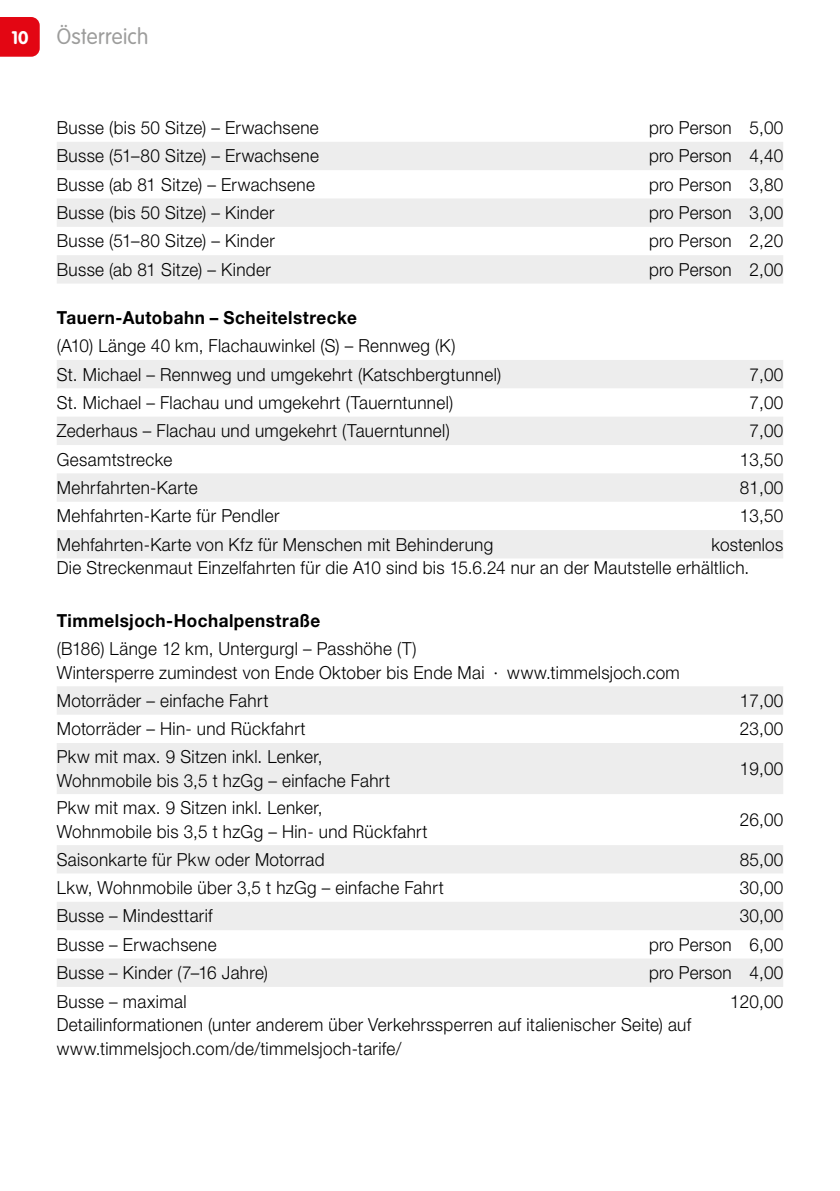
<style>
.page{position:relative;width:840px;height:1191px;background:#fff}
.page>*{position:absolute;margin:0;border:0;box-sizing:border-box;transform-origin:0 0}
.t1{font:300 22px "VAG Rounded LT Pro";letter-spacing:.015em;color:#9d9d9c;scale:.95 1}
.t2{font:300 18px/24px "Helvetica Neue LT Pro";letter-spacing:.02em;color:#000;scale:.95 1}
.t3{font:700 18px "Helvetica Neue LT Pro";letter-spacing:.03em;color:#000;scale:.95 1}
.t4{font:700 18px "VAG Rounded LT Pro";color:#fff}
</style>
<div class="page">
<div style="left:0;top:17px;width:40px;height:40px;background:#e30613"></div>
<svg style="left:57px;top:142px;width:725px;height:141px;fill:#ededed"></svg>
<svg style="left:57px;top:360px;width:725px;height:198px;fill:#ededed"></svg>
<svg style="left:57px;top:686px;width:725px;height:301px;fill:#ededed"></svg>
<p class="t4" style="left:11px;top:26px;width:18px">10</p>
<p class="t1" style="left:57px;top:24px;width:98px">Österreich</p>
<p class="t2" style="left:57px;top:115px;width:277px">Busse (bis 50 Sitze) – Erwachsene</p>
<p class="t2" style="left:648px;top:115px;width:143px">pro Person 5,00</p>
<p class="t2" style="left:57px;top:144px;width:277px">Busse (51–80 Sitze) – Erwachsene</p>
<p class="t2" style="left:648px;top:144px;width:143px">pro Person 4,40</p>
<p class="t2" style="left:57px;top:172px;width:273px">Busse (ab 81 Sitze) – Erwachsene</p>
<p class="t2" style="left:648px;top:172px;width:143px">pro Person 3,80</p>
<p class="t2" style="left:57px;top:200px;width:231px">Busse (bis 50 Sitze) – Kinder</p>
<p class="t2" style="left:648px;top:200px;width:143px">pro Person 3,00</p>
<p class="t2" style="left:57px;top:229px;width:231px">Busse (51–80 Sitze) – Kinder</p>
<p class="t2" style="left:648px;top:229px;width:143px">pro Person 2,20</p>
<p class="t2" style="left:57px;top:257px;width:227px">Busse (ab 81 Sitze) – Kinder</p>
<p class="t2" style="left:648px;top:257px;width:143px">pro Person 2,00</p>
<p class="t3" style="left:57px;top:306px;width:317px">Tauern-Autobahn – Scheitelstrecke</p>
<p class="t2" style="left:57px;top:331px;width:469px;line-height:28.4px">(A10) Länge 40 km, Flachauwinkel (S) – Rennweg (K)<br>St. Michael – Rennweg und umgekehrt (Katschbergtunnel)</p>
<p class="t2" style="left:749px;top:362px;width:37px">7,00</p>
<p class="t2" style="left:57px;top:390px;width:419px">St. Michael – Flachau und umgekehrt (Tauerntunnel)</p>
<p class="t2" style="left:749px;top:390px;width:37px">7,00</p>
<p class="t2" style="left:57px;top:418px;width:415px">Zederhaus – Flachau und umgekehrt (Tauerntunnel)</p>
<p class="t2" style="left:749px;top:418px;width:37px">7,00</p>
<p class="t2" style="left:57px;top:447px;width:123px">Gesamtstrecke</p>
<p class="t2" style="left:739px;top:447px;width:47px">13,50</p>
<p class="t2" style="left:57px;top:475px;width:150px">Mehrfahrten-Karte</p>
<p class="t2" style="left:739px;top:475px;width:47px">81,00</p>
<p class="t2" style="left:57px;top:503px;width:236px">Mehfahrten-Karte für Pendler</p>
<p class="t2" style="left:739px;top:503px;width:47px">13,50</p>
<p class="t2" style="left:57px;top:532px;width:461px">Mehfahrten-Karte von Kfz für Menschen mit Behinderung</p>
<p class="t2" style="left:57px;top:532px;width:765px;text-indent:654px">kostenlos<br>Die Streckenmaut Einzelfahrten für die A10 sind bis 15.6.24 nur an der Mautstelle erhältlich.</p>
<p class="t3" style="left:57px;top:610px;width:279px">Timmelsjoch-Hochalpenstraße</p>
<p class="t2" style="left:57px;top:636px;width:657px">(B186) Länge 12 km, Untergurgl – Passhöhe (T)<br>Wintersperre zumindest von Ende Oktober bis Ende Mai · www.timmelsjoch.com</p>
<p class="t2" style="left:57px;top:688px;width:224px">Motorräder – einfache Fahrt</p>
<p class="t2" style="left:739px;top:688px;width:47px">17,00</p>
<p class="t2" style="left:57px;top:716px;width:263px">Motorräder – Hin- und Rückfahrt</p>
<p class="t2" style="left:739px;top:716px;width:47px">23,00</p>
<p class="t2" style="left:57px;top:744px;width:352px">Pkw mit max. 9 Sitzen inkl. Lenker,<br>Wohnmobile bis 3,5 t hzGg – einfache Fahrt</p>
<p class="t2" style="left:739px;top:756px;width:47px">19,00</p>
<p class="t2" style="left:57px;top:795px;width:391px">Pkw mit max. 9 Sitzen inkl. Lenker,<br>Wohnmobile bis 3,5 t hzGg – Hin- und Rückfahrt</p>
<p class="t2" style="left:739px;top:807px;width:47px">26,00</p>
<p class="t2" style="left:57px;top:847px;width:283px">Saisonkarte für Pkw oder Motorrad</p>
<p class="t2" style="left:739px;top:847px;width:47px">85,00</p>
<p class="t2" style="left:57px;top:875px;width:408px">Lkw, Wohnmobile über 3,5 t hzGg – einfache Fahrt</p>
<p class="t2" style="left:739px;top:875px;width:47px">30,00</p>
<p class="t2" style="left:57px;top:903px;width:166px">Busse – Mindesttarif</p>
<p class="t2" style="left:739px;top:903px;width:47px">30,00</p>
<p class="t2" style="left:57px;top:932px;width:170px">Busse – Erwachsene</p>
<p class="t2" style="left:648px;top:932px;width:143px">pro Person 6,00</p>
<p class="t2" style="left:57px;top:960px;width:224px">Busse – Kinder (7–16 Jahre)</p>
<p class="t2" style="left:648px;top:960px;width:143px">pro Person 4,00</p>
<p class="t2" style="left:57px;top:988px;width:138px">Busse – maximal</p>
<p class="t2" style="left:729px;top:988px;width:57px">120,00</p>
<p class="t2" style="left:57px;top:1012px;width:669px">Detailinformationen (unter anderem über Verkehrssperren auf italienischer Seite) auf www.timmelsjoch.com/de/timmelsjoch-tarife/</p>
</div>
